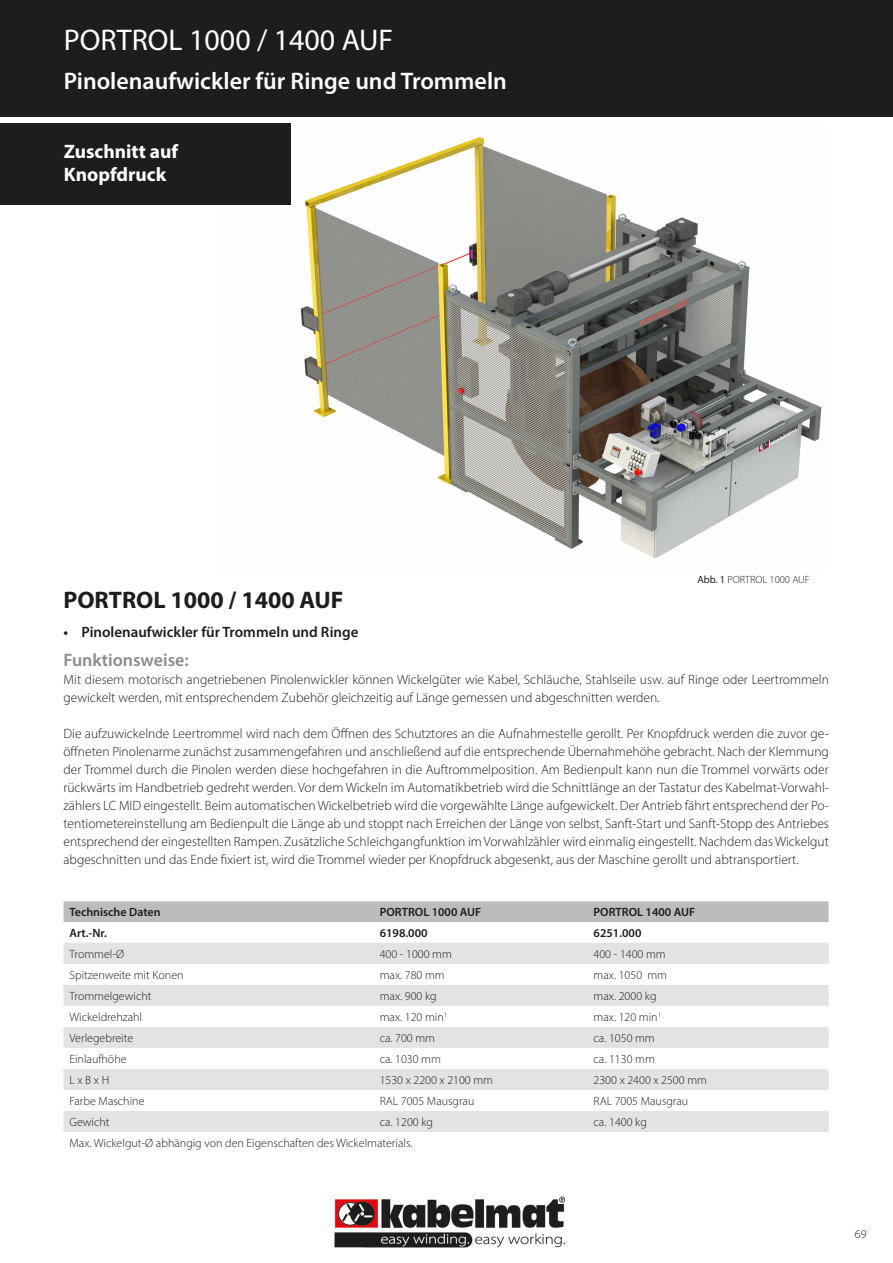
<style>
.page{position:relative;width:893px;height:1263px;background:#fff}
.page>*{position:absolute;margin:0;border:0;box-sizing:border-box;transform-origin:0 0}
.t1{font:30px "Myriad Pro";color:#fff}
.t2{font:600 24px "Myriad Pro";color:#fff}
.t3{font:700 24px "Myriad Pro";color:#1d1d1b}
.t4{font:700 19.5px/23.4px "Myriad Pro";color:#fff}
.t5{font:600 18px "Myriad Pro";color:#888c8e}
.t6{font:600 15px "Myriad Pro";color:#1d1d1b}
.t7{font:300 13.5px/18px "Myriad Pro";color:#1d1d1b}
.t8{font:300 12px "Myriad Pro";color:#1d1d1b}
.t9{font:600 12px "Myriad Pro";color:#1d1d1b}
.t10{font:300 10.5px "Myriad Pro";color:#1d1d1b}
.s1{font-weight:400}
</style>
<div class="page">
<img style="left:334px;top:1196px;width:232px;height:52px">
<div style="left:0;top:0;width:893px;height:117px;background:#1d1d1b"></div>
<img style="left:300px;top:137px;width:522px;height:422px">
<div style="left:0;top:123px;width:291px;height:82px;background:#1d1d1b"></div>
<div style="left:63px;top:901px;width:766px;height:21px;background:#bcbcbc"></div>
<svg style="left:63px;top:922px;width:766px;height:1px"></svg>
<svg style="left:63px;top:943px;width:766px;height:189px;fill:#e3e3e3"></svg>
<h1 class="t1" style="left:64px;top:22px;width:331px">PORTROL 1000 / 1400 AUF</h1>
<h2 class="t2" style="left:64px;top:66px;width:445px">Pinolenaufwickler für Ringe und Trommeln</h2>
<h3 class="t4" style="left:64px;top:139px;width:116px">Zuschnitt auf<br>Knopfdruck</h3>
<h2 class="t3" style="left:63px;top:584px;width:281px">PORTROL 1000 / 1400 AUF</h2>
<p class="t6" style="left:63px;top:623px;width:296px">• Pinolenaufwickler für Trommeln und Ringe</p>
<p class="t10" style="left:697px;top:573px;width:114px"><span class="s1">Abb. 1</span> PORTROL 1000 AUF</p>
<h3 class="t5" style="left:63px;top:649px;width:127px">Funktionsweise:</h3>
<p class="t7" style="left:63px;top:671px;width:767px">Mit diesem motorisch angetriebenen Pinolenwickler können Wickelgüter wie Kabel, Schläuche, Stahlseile usw. auf Ringe oder Leertrommeln gewickelt werden, mit entsprechendem Zubehör gleichzeitig auf Länge gemessen und abgeschnitten werden.</p>
<p class="t7" style="left:63px;top:725px;width:767px;text-align:justify">Die aufzuwickelnde Leertrommel wird nach dem Öffnen des Schutztores an die Aufnahmestelle gerollt. Per Knopfdruck werden die zuvor ge&shy;öffneten Pinolenarme zunächst zusammengefahren und anschließend auf die entsprechende Übernahmehöhe gebracht. Nach der Klemmung der Trommel durch die Pinolen werden diese hochgefahren in die Auftrommelposition. Am Bedienpult kann nun die Trommel vorwärts oder rückwärts im Handbetrieb gedreht werden. Vor dem Wickeln im Automatikbetrieb wird die Schnittlänge an der Tastatur des Kabelmat-Vorwahl&shy;zählers LC MID eingestellt. Beim automatischen Wickelbetrieb wird die vorgewählte Länge aufgewickelt. Der Antrieb fährt entsprechend der Po&shy;tentiometereinstellung am Bedienpult die Länge ab und stoppt nach Erreichen der Länge von selbst, Sanft-Start und Sanft-Stopp des Antriebes entsprechend der eingestellten Rampen. Zusätzliche Schleichgangfunktion im Vorwahlzähler wird einmalig eingestellt. Nachdem das Wickelgut abgeschnitten und das Ende fixiert ist, wird die Trommel wieder per Knopfdruck abgesenkt, aus der Maschine gerollt und abtransportiert.</p>
<p class="t9" style="left:69px;top:905px;width:93px">Technische Daten</p>
<p class="t9" style="left:380px;top:905px;width:103px">PORTROL 1000 AUF</p>
<p class="t9" style="left:594px;top:905px;width:103px">PORTROL 1400 AUF</p>
<p class="t9" style="left:69px;top:925px;width:39px">Art.-Nr.</p>
<p class="t9" style="left:380px;top:925px;width:49px">6198.000</p>
<p class="t9" style="left:594px;top:925px;width:49px">6251.000</p>
<p class="t8" style="left:69px;top:946px;width:56px">Trommel-Ø</p>
<p class="t8" style="left:380px;top:946px;width:74px">400 - 1000 mm</p>
<p class="t8" style="left:594px;top:946px;width:74px">400 - 1400 mm</p>
<p class="t8" style="left:69px;top:968px;width:116px">Spitzenweite mit Konen</p>
<p class="t8" style="left:380px;top:968px;width:66px">max. 780 mm</p>
<p class="t8" style="left:594px;top:968px;width:75px">max. 1050 mm</p>
<p class="t8" style="left:70px;top:989px;width:83px">Trommelgewicht</p>
<p class="t8" style="left:380px;top:989px;width:59px">max. 900 kg</p>
<p class="t8" style="left:594px;top:989px;width:64px">max. 2000 kg</p>
<p class="t8" style="left:70px;top:1010px;width:74px">Wickeldrehzahl</p>
<p class="t8" style="left:380px;top:1010px;width:69px">max. 120 min<sup>1</sup></p>
<p class="t8" style="left:594px;top:1010px;width:69px">max. 120 min<sup>1</sup></p>
<p class="t8" style="left:69px;top:1031px;width:65px">Verlegebreite</p>
<p class="t8" style="left:380px;top:1031px;width:57px">ca. 700 mm</p>
<p class="t8" style="left:594px;top:1031px;width:63px">ca. 1050 mm</p>
<p class="t8" style="left:69px;top:1052px;width:59px">Einlaufhöhe</p>
<p class="t8" style="left:380px;top:1052px;width:63px">ca. 1030 mm</p>
<p class="t8" style="left:594px;top:1052px;width:63px">ca. 1130 mm</p>
<p class="t8" style="left:69px;top:1073px;width:41px">L x B x H</p>
<p class="t8" style="left:380px;top:1073px;width:115px">1530 x 2200 x 2100 mm</p>
<p class="t8" style="left:594px;top:1073px;width:115px">2300 x 2400 x 2500 mm</p>
<p class="t8" style="left:69px;top:1094px;width:77px">Farbe Maschine</p>
<p class="t8" style="left:380px;top:1094px;width:96px">RAL 7005 Mausgrau</p>
<p class="t8" style="left:594px;top:1094px;width:96px">RAL 7005 Mausgrau</p>
<p class="t8" style="left:70px;top:1115px;width:42px">Gewicht</p>
<p class="t8" style="left:380px;top:1115px;width:55px">ca. 1200 kg</p>
<p class="t8" style="left:594px;top:1115px;width:55px">ca. 1400 kg</p>
<p class="t8" style="left:70px;top:1136px;width:344px">Max. Wickelgut-Ø abhängig von den Eigenschaften des Wickelmaterials.</p>
<p class="t8" style="left:855px;top:1227px;width:13px">69</p>
</div>
